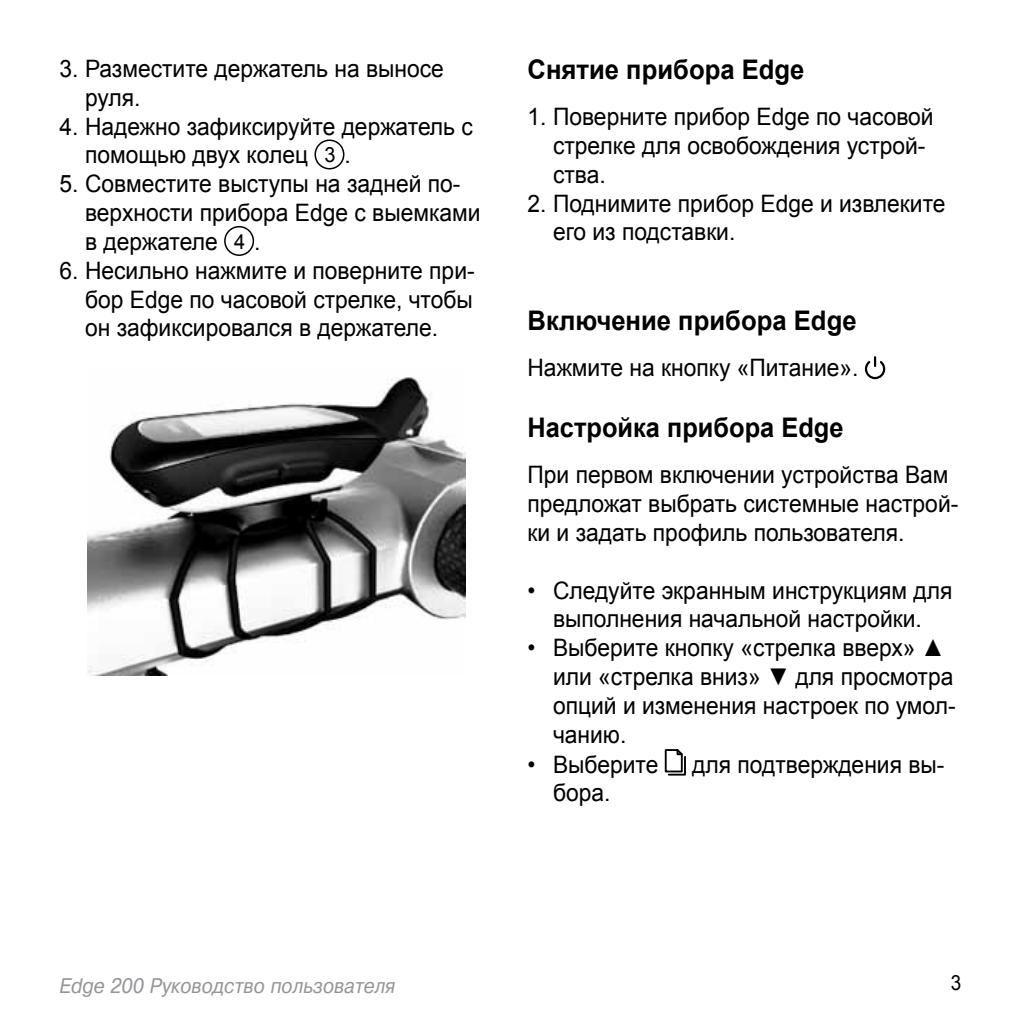
<style>
.page{position:relative;width:1021px;height:1021px;background:#fff}
.page>*{position:absolute;margin:0;border:0;box-sizing:border-box;transform-origin:0 0}
.t1{font:700 27px "Arial";color:#000;scale:.95 1}
.t2{font:700 27px "Arial";color:#000;scale:.94 1}
.t3{font:24px/28.8px "Arial";color:#000;scale:.95 1}
.t4{font:italic 21px "Pragmatica CTT";color:#939598;scale:.9 1}
.t5{font:21px "Arial";color:#000;scale:.9 1}
.s1{font-size:21px}
.s2{font-family:"Times New Roman"}
</style>
<div class="page">
<div style="left:314px;top:139px;width:30px;height:30px;border:2px solid #000;border-radius:50%"></div>
<div style="left:224px;top:226px;width:30px;height:30px;border:2px solid #000;border-radius:50%"></div>
<img style="left:88px;top:377px;width:377px;height:298px">
<svg style="left:864px;top:356px;width:22px;height:24px"></svg>
<svg style="left:664px;top:749px;width:22px;height:27px"></svg>
<p class="t3" style="left:85px;top:54px;width:379px;text-indent:-26px">3. Разместите держатель на выносе руля.</p>
<p class="t3" style="left:85px;top:112px;width:410px;text-indent:-26px">4. Надежно зафиксируйте держатель с помощью двух колец <span class="s1">3</span> .</p>
<p class="t3" style="left:85px;top:170px;width:418px;text-indent:-26px">5. Совместите выступы на задней по&shy;верхности прибора Edge с выемками в держателе <span class="s1">4</span> .</p>
<p class="t3" style="left:85px;top:256px;width:411px;text-align:justify;text-indent:-26px">6. Несильно нажмите и поверните при&shy;бор Edge по часовой стрелке, чтобы он зафиксировался в держателе.</p>
<p class="t1" style="left:527px;top:52px;width:293px">Снятие прибора Edge</p>
<p class="t3" style="left:553px;top:102px;width:402px;text-indent:-26px">1. Поверните прибор Edge по часовой стрелке для освобождения устрой&shy;ства.</p>
<p class="t3" style="left:553px;top:189px;width:414px;text-indent:-26px">2. Поднимите прибор Edge и извлеките его из подставки.</p>
<p class="t1" style="left:527px;top:303px;width:348px">Включение прибора Edge</p>
<p class="t3" style="left:527px;top:353px;width:350px">Нажмите на кнопку «Питание».</p>
<p class="t2" style="left:527px;top:410px;width:338px">Настройка прибора Edge</p>
<p class="t3" style="left:527px;top:460px;width:455px">При первом включении устройства Вам предложат выбрать системные настрой&shy;ки и задать профиль пользователя.</p>
<p class="t3" style="left:527px;top:576px;width:449px;text-align:center">• Следуйте экранным инструкциям для выполнения начальной настройки.</p>
<p class="t3" style="left:553px;top:633px;width:425px;text-indent:-26px">• Выберите кнопку «стрелка вверх» <span class="s2">▲ </span>или «стрелка вниз» <span class="s2">▼</span> для просмотра опций и изменения настроек по умол&shy;чанию.</p>
<p class="t3" style="left:527px;top:750px;width:139px">• Выберите</p>
<p class="t3" style="left:692px;top:750px;width:267px">для подтверждения вы-</p>
<p class="t3" style="left:553px;top:778px;width:62px">бора.</p>
<p class="t4" style="left:60px;top:974px;width:374px">Edge 200 Руководство пользователя</p>
<p class="t5" style="left:950px;top:968px;width:13px">3</p>
</div>
